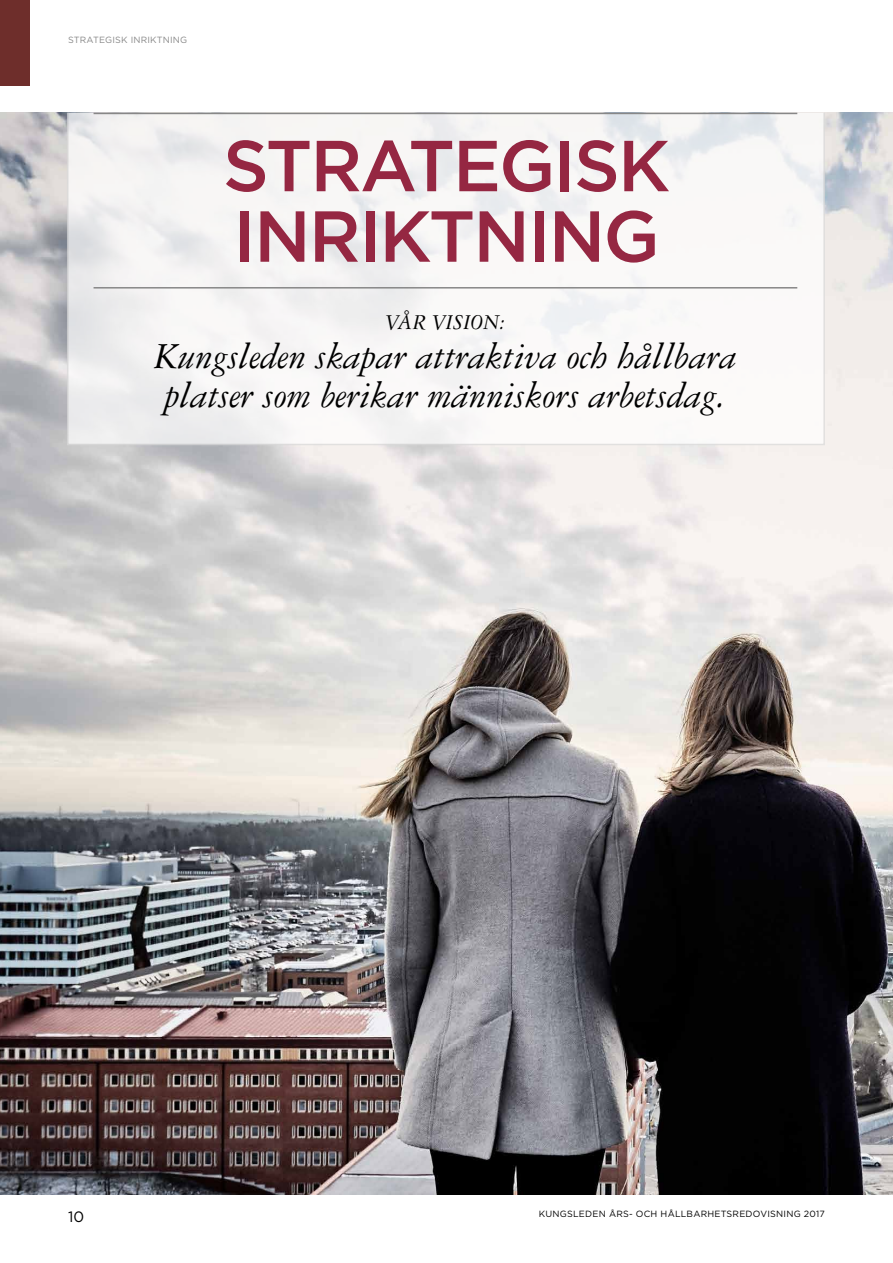
<style>
.page{position:relative;width:893px;height:1263px;background:#fff}
.page>*{position:absolute;margin:0;border:0;box-sizing:border-box;transform-origin:0 0}
.t1{font:500 72px/70.5px "Gotham";letter-spacing:-.03em;color:#952742}
.t2{font:italic 39px/39px "Garamond 3 LT Std";color:#000}
.t3{font:italic 22.5px "Garamond 3 LT Std";color:#000}
.t4{font:15px "Gotham";color:#000}
.t5{font:9px "Gotham";letter-spacing:.025em;color:#000}
.t6{font:9px "Gotham";letter-spacing:.02em;color:#878787}
</style>
<div class="page">
<img style="left:0;top:113px;width:893px;height:1082px">
<div style="left:0;top:0;width:30px;height:85px;background:#6e2e2b"></div>
<svg style="left:66px;top:112px;width:760px;height:334px;fill:#f8f6f6"></svg>
<hr style="left:94px;top:113px;width:703px;height:1px;background:#878787">
<hr style="left:94px;top:287px;width:703px;height:2px;background:#878787">
<p class="t6" style="left:68px;top:34px;width:121px">STRATEGISK INRIKTNING</p>
<h1 class="t1" style="left:223px;top:130px;width:449px">STRATEGISK<br>INRIKTNING</h1>
<p class="t3" style="left:386px;top:311px;width:121px">VÅR VISION:</p>
<p class="t2" style="left:154px;top:338px;width:584px">Kungsleden skapar attraktiva och hållbara platser som berikar människors arbetsdag.</p>
<p class="t4" style="left:68px;top:1207px;width:18px">10</p>
<p class="t5" style="left:539px;top:1208px;width:287px">KUNGSLEDEN ÅRS- OCH HÅLLBARHETSREDOVISNING 2017</p>
</div>
